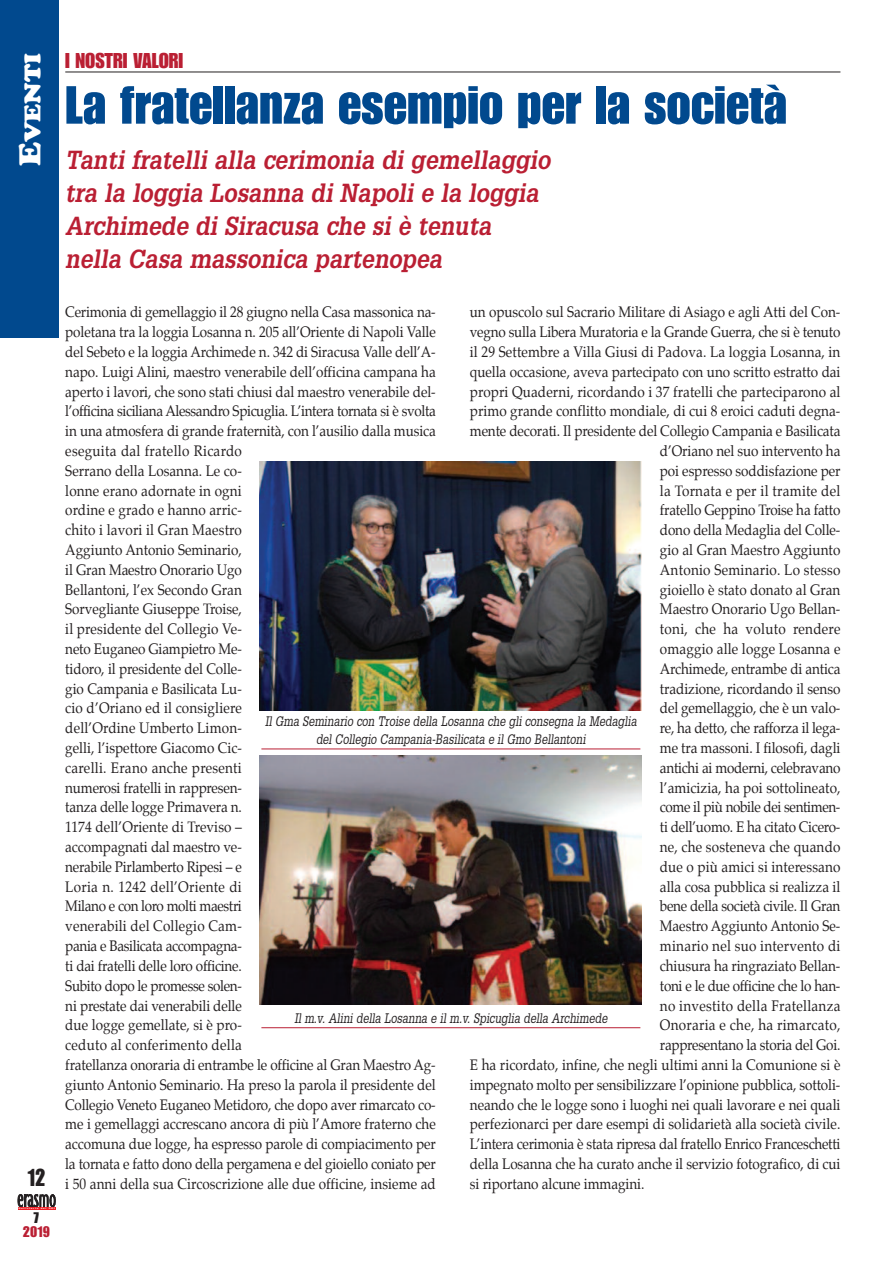
<style>
.page{position:relative;width:893px;height:1263px;background:#fff}
.page>*{position:absolute;margin:0;border:0;box-sizing:border-box;transform-origin:0 0}
.t1{font:52.5px "Impact";color:#01498e}
.t2{font:italic 700 25.5px/33px "Glypha";color:#ba1f33;scale:.9 1}
.t3{font:24px "Impact";color:#231f20;scale:.9 1}
.t4{font:22.5px "Cooper Black Std";color:#fff;scale:1.1 1}
.t5{font:21px "Impact";color:#ba1f33}
.t6{font:15px/19.8px "Palatino";letter-spacing:-.005em;color:#231f20;scale:.9 1}
.t7{font:15px "Palatino";letter-spacing:.02em;color:#231f20;scale:.9 1}
.t8{font:15px "Palatino";letter-spacing:-.03em;color:#231f20;scale:.9 1}
.t9{font:15px "Palatino";letter-spacing:.015em;color:#231f20;scale:.9 1}
.t10{font:15px "Impact";color:#ba1f33}
.t11{font:15px "Impact";color:#231f20}
.t12{font:italic 13.5px/18px "Glypha";color:#231f20;text-align:center;scale:.8 1}
.t13{font:700 2.1px "Officina Sans";letter-spacing:.2em;color:#fff;scale:1.53 1}
.s1{font-size:30px}
</style>
<div class="page">
<hr style="left:65px;top:72px;width:775px;height:1px;background:#231f20">
<div style="left:0;top:0;width:59px;height:338px;background:#01498e"></div>
<svg style="left:18px;top:1194px;width:38px;height:13px"></svg>
<hr style="left:18px;top:1207px;width:38px;height:2px;background:#ee1d23">
<img style="left:260px;top:461px;width:382px;height:250px">
<img style="left:260px;top:755px;width:382px;height:249px">
<hr style="left:261px;top:749px;width:379px;height:1px;background:#ba1f33">
<hr style="left:261px;top:1027px;width:379px;height:1px;background:#ba1f33">
<h3 class="t4" style="left:25px;top:166px;width:105px;rotate:-90deg"><span class="s1">E</span>VENTI</h3>
<h3 class="t5" style="left:65px;top:53px;width:120px">I NOSTRI VALORI</h3>
<h1 class="t1" style="left:65px;top:86px;width:723px">La fratellanza esempio per la società</h1>
<h2 class="t2" style="left:65px;top:144px;width:541px">Tanti fratelli alla cerimonia di gemellaggio tra la loggia Losanna di Napoli e la loggia Archimede di Siracusa che si è tenuta nella Casa massonica partenopea</h2>
<h3 class="t3" style="left:27px;top:1169px;width:22px">12</h3>
<p class="t13" style="left:19px;top:1207px;width:25px">Notiziario del GOI</p>
<p class="t11" style="left:34px;top:1212px;width:7px">7</p>
<p class="t10" style="left:23px;top:1226px;width:29px">2019</p>
<p class="t6" style="left:65px;top:303px;width:413px">Cerimonia di gemellaggio il 28 giugno nella Casa massonica na&shy;poletana tra la loggia Losanna n. 205 all’Oriente di Napoli Valle del Sebeto e la loggia Archimede n. 342 di Siracusa Valle dell’A&shy;napo. Luigi Alini, maestro venerabile dell’officina campana ha aperto i lavori, che sono stati chiusi dal maestro venerabile del&shy;l’officina siciliana Alessandro Spicuglia. L’intera tornata si è svolta in una atmosfera di grande fraternità, con l’ausilio dalla musica eseguita dal fratello Ricardo<br>Serrano della Losanna. Le co-<br>lonne erano adornate in ogni<br>ordine e grado e hanno arric-<br>chito i lavori il Gran Maestro<br>Aggiunto Antonio Seminario,<br>il Gran Maestro Onorario Ugo<br>Bellantoni, l’ex Secondo Gran<br>Sorvegliante Giuseppe Troise,<br>il presidente del Collegio Ve-<br>neto Euganeo Giampietro Me-<br>tidoro, il presidente del Colle-<br>gio Campania e Basilicata Lu-<br>cio d’Oriano ed il consigliere<br>dell’Ordine Umberto Limon-<br>gelli, l’ispettore Giacomo Cic-<br>carelli. Erano anche presenti<br>numerosi fratelli in rappresen-<br>tanza delle logge Primavera n.<br>1174 dell’Oriente di Treviso –<br>accompagnati dal maestro ve-<br>nerabile Pirlamberto Ripesi – e<br>Loria n. 1242 dell’Oriente di<br>Milano e con loro molti maestri<br>venerabili del Collegio Cam-<br>pania e Basilicata accompagna-<br>ti dai fratelli delle loro officine.<br>Subito dopo le promesse solen-<br>ni prestate dai venerabili delle<br>due logge gemellate, si è pro-<br>ceduto al conferimento della<br>fratellanza onoraria di entrambe le officine al Gran Maestro Ag&shy;giunto Antonio Seminario. Ha preso la parola il presidente del Collegio Veneto Euganeo Metidoro, che dopo aver rimarcato co&shy;me i gemellaggi accrescano ancora di più l’Amore fraterno che accomuna due logge, ha espresso parole di compiacimento per la tornata e fatto dono della pergamena e del gioiello coniato per i 50 anni della sua Circoscrizione alle due officine, insieme ad</p>
<p class="t6" style="left:470px;top:303px;width:413px">un opuscolo sul Sacrario Militare di Asiago e agli Atti del Con-</p>
<p class="t6" style="left:470px;top:323px;width:413px">vegno sulla Libera Muratoria e la Grande Guerra, che si è tenuto</p>
<p class="t6" style="left:470px;top:343px;width:413px">il 29 Settembre a Villa Giusi di Padova. La loggia Losanna, in</p>
<p class="t6" style="left:470px;top:363px;width:413px">quella occasione, aveva partecipato con uno scritto estratto dai</p>
<p class="t6" style="left:470px;top:383px;width:413px">propri Quaderni, ricordando i 37 fratelli che parteciparono al</p>
<p class="t6" style="left:470px;top:402px;width:413px">primo grande conflitto mondiale, di cui 8 eroici caduti degna-</p>
<p class="t6" style="left:470px;top:422px;width:413px">mente decorati. Il presidente del Collegio Campania e Basilicata</p>
<p class="t6" style="left:660px;top:442px;width:202px">d’Oriano nel suo intervento ha</p>
<p class="t6" style="left:660px;top:462px;width:202px">poi espresso soddisfazione per</p>
<p class="t7" style="left:660px;top:483px;width:202px">la Tornata e per il tramite del</p>
<p class="t6" style="left:660px;top:501px;width:202px">fratello Geppino Troise ha fatto</p>
<p class="t6" style="left:660px;top:521px;width:202px">dono della Medaglia del Colle-</p>
<p class="t6" style="left:660px;top:541px;width:202px">gio al Gran Maestro Aggiunto</p>
<p class="t7" style="left:660px;top:562px;width:202px">Antonio Seminario. Lo stesso</p>
<p class="t6" style="left:660px;top:581px;width:202px">gioiello è stato donato al Gran</p>
<p class="t6" style="left:660px;top:600px;width:202px">Maestro Onorario Ugo Bellan-</p>
<p class="t7" style="left:660px;top:622px;width:202px">toni, che ha voluto rendere</p>
<p class="t6" style="left:660px;top:640px;width:202px">omaggio alle logge Losanna e</p>
<p class="t6" style="left:660px;top:660px;width:202px">Archimede, entrambe di antica</p>
<p class="t6" style="left:660px;top:680px;width:202px">tradizione, ricordando il senso</p>
<p class="t6" style="left:660px;top:699px;width:202px">del gemellaggio, che è un valo-</p>
<p class="t6" style="left:660px;top:719px;width:202px">re, ha detto, che rafforza il lega-</p>
<p class="t6" style="left:660px;top:739px;width:202px">me tra massoni. I filosofi, dagli</p>
<p class="t6" style="left:660px;top:759px;width:202px">antichi ai moderni, celebravano</p>
<p class="t6" style="left:660px;top:779px;width:202px">l’amicizia, ha poi sottolineato,</p>
<p class="t8" style="left:660px;top:800px;width:202px">come il più nobile dei sentimen-</p>
<p class="t6" style="left:660px;top:818px;width:202px">ti dell’uomo. E ha citato Cicero-</p>
<p class="t9" style="left:660px;top:840px;width:202px">ne, che sosteneva che quando</p>
<p class="t6" style="left:660px;top:858px;width:202px">due o più amici si interessano</p>
<p class="t6" style="left:660px;top:878px;width:202px">alla cosa pubblica si realizza il</p>
<p class="t6" style="left:660px;top:897px;width:202px">bene della società civile. Il Gran</p>
<p class="t6" style="left:660px;top:917px;width:202px">Maestro Aggiunto Antonio Se-</p>
<p class="t7" style="left:660px;top:939px;width:202px">minario nel suo intervento di</p>
<p class="t6" style="left:660px;top:957px;width:202px">chiusura ha ringraziato Bellan-</p>
<p class="t6" style="left:660px;top:977px;width:202px">toni e le due officine che lo han-</p>
<p class="t7" style="left:660px;top:998px;width:202px">no investito della Fratellanza</p>
<p class="t7" style="left:660px;top:1018px;width:202px">Onoraria e che, ha rimarcato,</p>
<p class="t6" style="left:660px;top:1036px;width:202px">rappresentano la storia del Goi.</p>
<p class="t6" style="left:470px;top:1056px;width:413px">E ha ricordato, infine, che negli ultimi anni la Comunione si è</p>
<p class="t6" style="left:470px;top:1076px;width:413px">impegnato molto per sensibilizzare l’opinione pubblica, sottoli-</p>
<p class="t6" style="left:470px;top:1095px;width:413px">neando che le logge sono i luoghi nei quali lavorare e nei quali</p>
<p class="t6" style="left:470px;top:1115px;width:413px">perfezionarci per dare esempi di solidarietà alla società civile.</p>
<p class="t6" style="left:470px;top:1135px;width:413px">L’intera cerimonia è stata ripresa dal fratello Enrico Franceschetti</p>
<p class="t6" style="left:470px;top:1155px;width:413px">della Losanna che ha curato anche il servizio fotografico, di cui</p>
<p class="t6" style="left:470px;top:1175px;width:195px">si riportano alcune immagini.</p>
<p class="t12" style="left:265px;top:713px;width:466px">Il Gma Seminario con Troise della Losanna che gli consegna la Medaglia del Collegio Campania-Basilicata e il Gmo Bellantoni</p>
<p class="t12" style="left:294px;top:1009px;width:393px">Il m.v. Alini della Losanna e il m.v. Spicuglia della Archimede</p>
</div>
